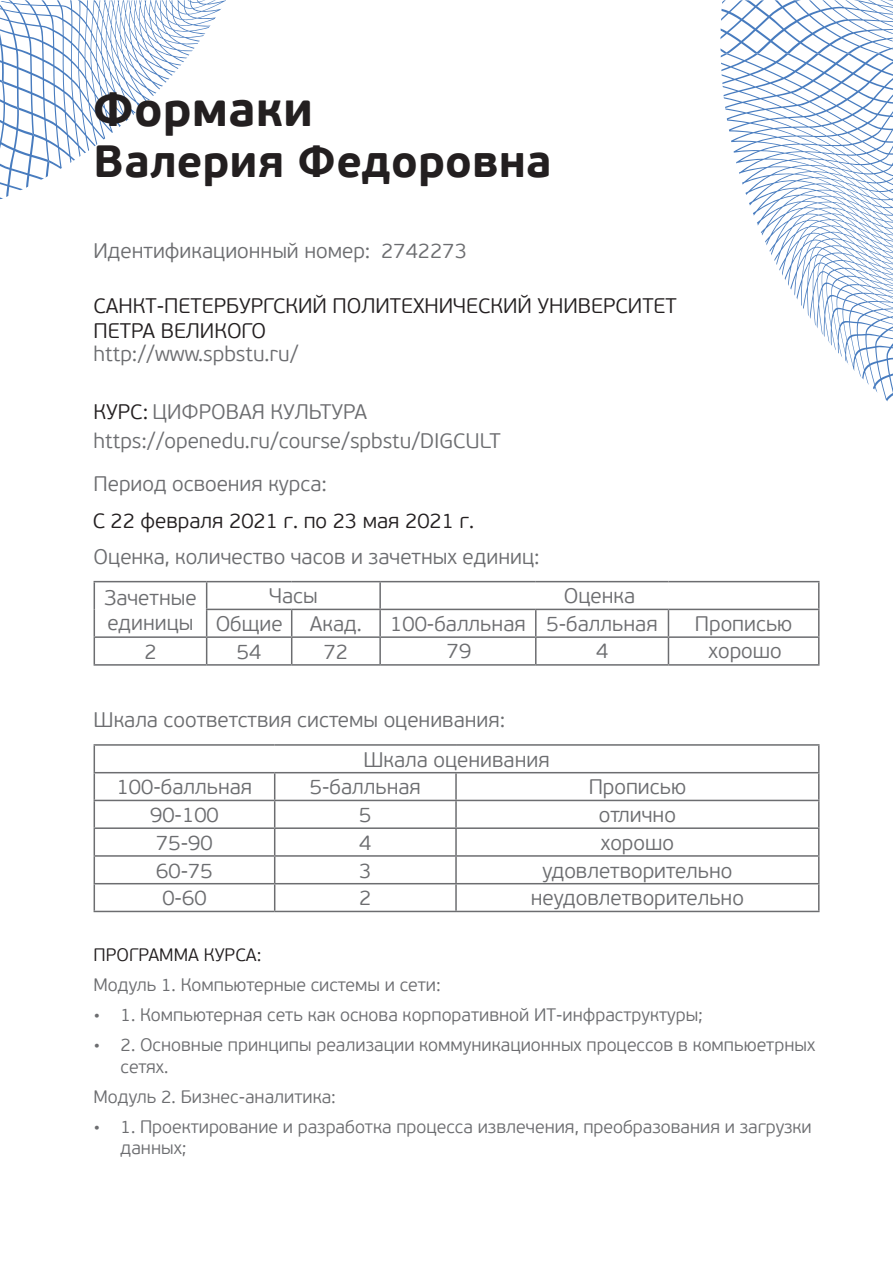
<style>
.page{position:relative;width:893px;height:1263px;background:#fff}
.page>*{position:absolute;margin:0;border:0;box-sizing:border-box;transform-origin:0 0}
.t1{font:700 48px "PF Beau Sans Pro";color:#231f20}
.t2{font:700 45px "PF Beau Sans Pro";color:#231f20}
.t3{font:300 21px/25.2px "PF Beau Sans Pro";color:#6c6d70}
.t4{font:300 21px "PF Beau Sans Pro";color:#231f20}
.t5{font:300 18px/21.6px "PF Beau Sans Pro";color:#6c6d70}
.t6{font:300 18px "PF Beau Sans Pro";color:#231f20}
.s1{color:#231f20}
</style>
<div class="page">
<svg style="left:720px;top:0;width:173px;height:54px"></svg>
<svg style="left:720px;top:54px;width:173px;height:348px"></svg>
<svg style="left:0;top:0;width:226px;height:199px"></svg>
<hr style="left:94px;top:581px;width:113px;height:1px;background:#6c6d70">
<hr style="left:207px;top:581px;width:85px;height:1px;background:#6c6d70">
<hr style="left:292px;top:581px;width:88px;height:1px;background:#6c6d70">
<hr style="left:380px;top:581px;width:156px;height:1px;background:#6c6d70">
<hr style="left:379px;top:582px;width:2px;height:27px;background:#6c6d70">
<hr style="left:536px;top:581px;width:132px;height:1px;background:#6c6d70">
<hr style="left:668px;top:581px;width:151px;height:1px;background:#6c6d70">
<hr style="left:206px;top:609px;width:86px;height:1px;background:#6c6d70">
<hr style="left:292px;top:609px;width:88px;height:1px;background:#6c6d70">
<hr style="left:380px;top:609px;width:156px;height:1px;background:#6c6d70">
<hr style="left:379px;top:610px;width:2px;height:26px;background:#6c6d70">
<hr style="left:536px;top:609px;width:132px;height:1px;background:#6c6d70">
<hr style="left:668px;top:609px;width:151px;height:1px;background:#6c6d70">
<hr style="left:94px;top:636px;width:113px;height:2px;background:#6c6d70">
<svg style="left:94px;top:582px;width:1px;height:82px"></svg>
<hr style="left:207px;top:636px;width:85px;height:2px;background:#6c6d70">
<svg style="left:206px;top:582px;width:1px;height:82px"></svg>
<hr style="left:292px;top:636px;width:88px;height:2px;background:#6c6d70">
<svg style="left:291px;top:610px;width:1px;height:54px"></svg>
<hr style="left:380px;top:636px;width:156px;height:2px;background:#6c6d70">
<hr style="left:379px;top:638px;width:2px;height:26px;background:#6c6d70">
<hr style="left:536px;top:636px;width:132px;height:2px;background:#6c6d70">
<svg style="left:535px;top:610px;width:1px;height:54px"></svg>
<hr style="left:668px;top:636px;width:151px;height:2px;background:#6c6d70">
<svg style="left:668px;top:610px;width:1px;height:54px"></svg>
<svg style="left:818px;top:582px;width:1px;height:82px"></svg>
<hr style="left:94px;top:664px;width:113px;height:2px;background:#6c6d70">
<hr style="left:207px;top:664px;width:85px;height:2px;background:#6c6d70">
<hr style="left:292px;top:664px;width:88px;height:2px;background:#6c6d70">
<hr style="left:380px;top:664px;width:156px;height:2px;background:#6c6d70">
<hr style="left:536px;top:664px;width:132px;height:2px;background:#6c6d70">
<hr style="left:668px;top:664px;width:151px;height:2px;background:#6c6d70">
<hr style="left:94px;top:744px;width:181px;height:2px;background:#6c6d70">
<hr style="left:275px;top:744px;width:181px;height:2px;background:#6c6d70">
<hr style="left:456px;top:744px;width:363px;height:2px;background:#6c6d70">
<hr style="left:94px;top:772px;width:181px;height:1px;background:#6c6d70">
<hr style="left:275px;top:772px;width:181px;height:1px;background:#6c6d70">
<hr style="left:456px;top:772px;width:363px;height:1px;background:#6c6d70">
<hr style="left:455px;top:773px;width:2px;height:27px;background:#6c6d70">
<hr style="left:94px;top:800px;width:181px;height:1px;background:#6c6d70">
<hr style="left:275px;top:800px;width:181px;height:1px;background:#6c6d70">
<hr style="left:456px;top:800px;width:363px;height:1px;background:#6c6d70">
<hr style="left:455px;top:801px;width:2px;height:26px;background:#6c6d70">
<hr style="left:94px;top:827px;width:181px;height:2px;background:#6c6d70">
<hr style="left:275px;top:827px;width:181px;height:2px;background:#6c6d70">
<hr style="left:456px;top:827px;width:363px;height:2px;background:#6c6d70">
<hr style="left:455px;top:829px;width:2px;height:26px;background:#6c6d70">
<hr style="left:94px;top:855px;width:181px;height:2px;background:#6c6d70">
<hr style="left:275px;top:855px;width:181px;height:2px;background:#6c6d70">
<hr style="left:456px;top:855px;width:363px;height:2px;background:#6c6d70">
<hr style="left:455px;top:857px;width:2px;height:26px;background:#6c6d70">
<hr style="left:94px;top:883px;width:181px;height:1px;background:#6c6d70">
<svg style="left:94px;top:746px;width:1px;height:165px"></svg>
<hr style="left:275px;top:883px;width:181px;height:1px;background:#6c6d70">
<svg style="left:274px;top:773px;width:1px;height:138px"></svg>
<hr style="left:456px;top:883px;width:363px;height:1px;background:#6c6d70">
<hr style="left:455px;top:884px;width:2px;height:27px;background:#6c6d70">
<svg style="left:818px;top:746px;width:1px;height:165px"></svg>
<hr style="left:94px;top:911px;width:181px;height:1px;background:#6c6d70">
<hr style="left:275px;top:911px;width:181px;height:1px;background:#6c6d70">
<hr style="left:456px;top:911px;width:363px;height:1px;background:#6c6d70">
<p class="t1" style="left:92px;top:79px;width:222px">Формаки</p>
<p class="t2" style="left:94px;top:133px;width:460px">Валерия Федоровна</p>
<p class="t3" style="left:94px;top:238px;width:278px">Идентификационный номер:</p>
<p class="t4" style="left:94px;top:293px;width:585px">САНКТ-ПЕТЕРБУРГСКИЙ ПОЛИТЕХНИЧЕСКИЙ УНИВЕРСИТЕТ</p>
<p class="t4" style="left:94px;top:319px;width:174px">ПЕТРА ВЕЛИКОГО</p>
<p class="t3" style="left:94px;top:342px;width:206px">http://www.spbstu.ru/</p>
<p class="t3" style="left:94px;top:400px;width:275px"><span class="s1">КУРС:</span> ЦИФРОВАЯ КУЛЬТУРА</p>
<p class="t3" style="left:381px;top:238px;width:87px">2742273</p>
<p class="t3" style="left:94px;top:428px;width:409px">https://openedu.ru/course/spbstu/DIGCULT</p>
<p class="t3" style="left:94px;top:472px;width:235px">Период освоения курса:</p>
<p class="t4" style="left:93px;top:508px;width:383px">С 22 февраля 2021 г. по 23 мая 2021 г.</p>
<p class="t3" style="left:94px;top:545px;width:448px">Оценка, количество часов и зачетных единиц:</p>
<p class="t3" style="left:104px;top:585px;width:94px">Зачетные единицы</p>
<p class="t3" style="left:269px;top:584px;width:50px">Часы</p>
<p class="t3" style="left:564px;top:584px;width:73px">Оценка</p>
<p class="t3" style="left:216px;top:612px;width:69px">Общие</p>
<p class="t3" style="left:310px;top:612px;width:53px">Акад.</p>
<p class="t3" style="left:390px;top:612px;width:137px">100-балльная</p>
<p class="t3" style="left:547px;top:612px;width:113px">5-балльная</p>
<p class="t3" style="left:695px;top:612px;width:99px">Прописью</p>
<p class="t3" style="left:144px;top:639px;width:14px">2</p>
<p class="t3" style="left:237px;top:639px;width:26px">54</p>
<p class="t3" style="left:324px;top:639px;width:26px">72</p>
<p class="t3" style="left:447px;top:639px;width:26px">79</p>
<p class="t3" style="left:596px;top:639px;width:14px">4</p>
<p class="t3" style="left:709px;top:639px;width:75px">хорошо</p>
<p class="t3" style="left:94px;top:707px;width:413px">Шкала соответствия системы оценивания:</p>
<p class="t3" style="left:363px;top:747px;width:188px">Шкала оценивания</p>
<p class="t3" style="left:117px;top:775px;width:137px">100-балльная</p>
<p class="t3" style="left:310px;top:775px;width:113px">5-балльная</p>
<p class="t3" style="left:589px;top:775px;width:99px">Прописью</p>
<p class="t3" style="left:150px;top:803px;width:70px">90-100</p>
<p class="t3" style="left:359px;top:803px;width:14px">5</p>
<p class="t3" style="left:599px;top:803px;width:79px">отлично</p>
<p class="t3" style="left:156px;top:830px;width:58px">75-90</p>
<p class="t3" style="left:359px;top:830px;width:14px">4</p>
<p class="t3" style="left:601px;top:830px;width:75px">хорошо</p>
<p class="t3" style="left:156px;top:858px;width:58px">60-75</p>
<p class="t3" style="left:359px;top:858px;width:14px">3</p>
<p class="t3" style="left:542px;top:858px;width:192px">удовлетворительно</p>
<p class="t3" style="left:162px;top:886px;width:46px">0-60</p>
<p class="t3" style="left:359px;top:886px;width:14px">2</p>
<p class="t3" style="left:531px;top:886px;width:215px">неудовлетворительно</p>
<p class="t6" style="left:94px;top:944px;width:169px">ПРОГРАММА КУРСА:</p>
<p class="t5" style="left:94px;top:974px;width:349px">Модуль 1. Компьютерные системы и сети:</p>
<p class="t5" style="left:94px;top:1004px;width:611px">• 1. Компьютерная сеть как основа корпоративной ИТ-инфраструктуры;</p>
<p class="t5" style="left:121px;top:1034px;width:696px;text-indent:-27px">• 2. Основные принципы реализации коммуникационных процессов в компьюетрных сетях.</p>
<p class="t5" style="left:94px;top:1086px;width:244px">Модуль 2. Бизнес-аналитика:</p>
<p class="t5" style="left:121px;top:1116px;width:693px;text-indent:-27px">• 1. Проектирование и разработка процесса извлечения, преобразования и загрузки данных;</p>
</div>
